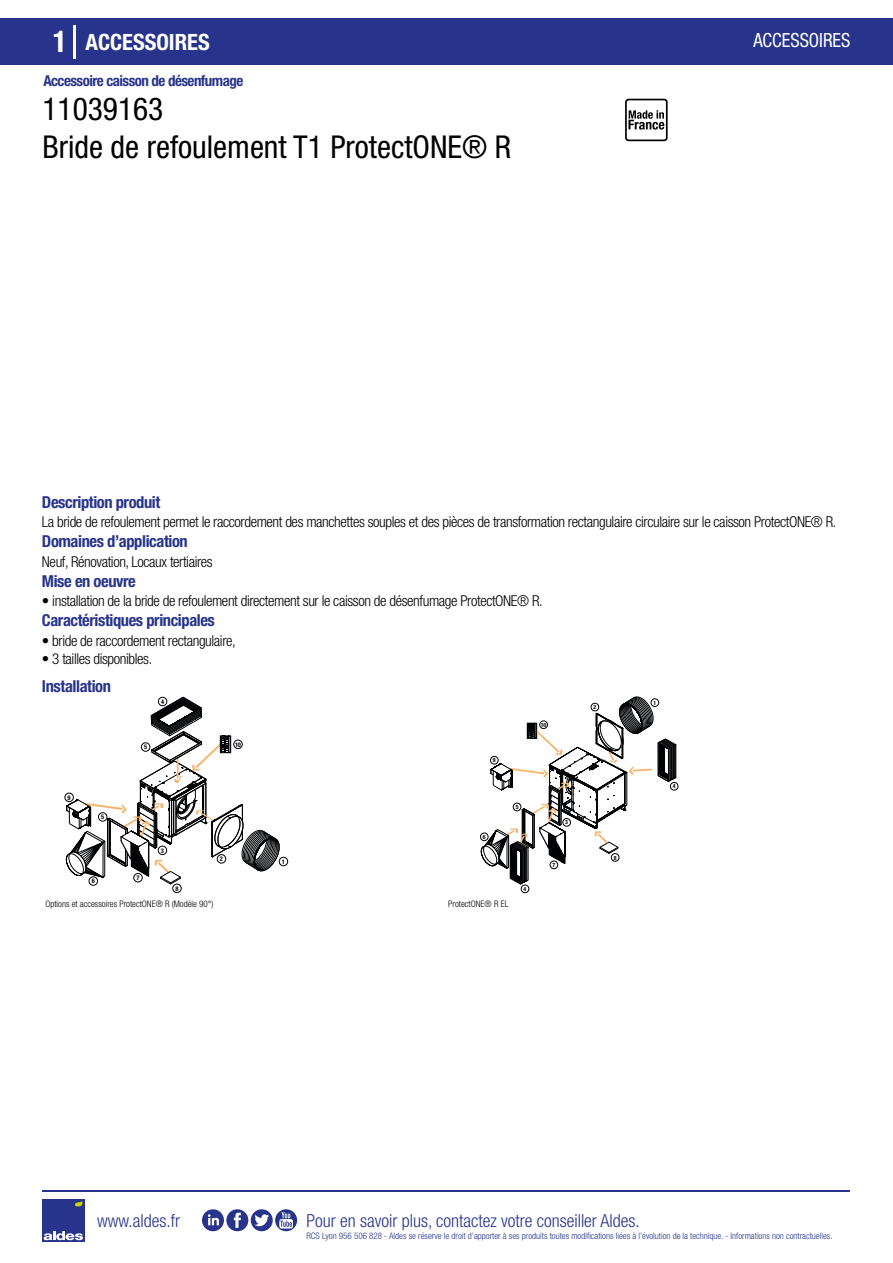
<style>
.page{position:relative;width:893px;height:1263px;background:#fff}
.page>*{position:absolute;margin:0;border:0;box-sizing:border-box;transform-origin:0 0}
.t1{font:condensed 31.5px/37.8px "Helvetica Neue LT Std";color:#000}
.t2{font:700 condensed 22.5px "Helvetica Neue LT Std";color:#fff}
.t3{font:condensed 19.5px "Helvetica Neue LT Std";color:#fff;scale:.95 1}
.t4{font:300 condensed 18px "Helvetica Neue";color:#28348b}
.t5{font:700 condensed 16.5px "Helvetica Neue LT Std";letter-spacing:-.025em;color:#28348b}
.t6{font:300 condensed 15px "Helvetica Neue LT Std";letter-spacing:-.025em;color:#000}
.t7{font:700 condensed 15px "Helvetica Neue LT Std";letter-spacing:-.035em;color:#28348b}
.t8{font:300 condensed 9px "Helvetica Neue";color:#28348b}
.t9{font:300 condensed 9px "Helvetica Neue";color:#000}
.t10{font:700 condensed 6.3px "Helvetica Neue";color:#010203}
.t11{font:700 condensed 5.7px "Helvetica Neue";color:#010203}
.s1{font-size:30px}
</style>
<div class="page">
<div style="left:1px;top:18px;width:892px;height:46px;background:#28348b"></div>
<svg style="left:625px;top:99px;width:43px;height:42px"></svg>
<hr style="left:74px;top:25px;width:2px;height:33px;background:#fff">
<div style="left:42px;top:1199px;width:42px;height:43px;background:#28348b"></div>
<svg style="left:44px;top:1231px;width:39px;height:9px"></svg>
<svg style="left:75px;top:1201px;width:8px;height:5px"></svg>
<hr style="left:42px;top:1190px;width:808px;height:1px;background:#28348b">
<svg style="left:202px;top:1209px;width:95px;height:22px"></svg>
<div style="left:279px;top:857px;width:9px;height:9px;border:1px solid #010203;border-radius:50%"></div>
<div style="left:64px;top:792px;width:10px;height:10px;border:1px solid #010203;border-radius:50%"></div>
<svg style="left:65px;top:697px;width:215px;height:196px"></svg>
<div style="left:670px;top:782px;width:8px;height:8px;border:1px solid #010203;border-radius:50%"></div>
<div style="left:521px;top:884px;width:8px;height:9px;border:1px solid #010203;border-radius:50%"></div>
<svg style="left:480px;top:697px;width:196px;height:187px"></svg>
<h2 class="t2" style="left:53px;top:28px;width:158px"><span class="s1">1</span> ACCESSOIRES</h2>
<h3 class="t3" style="left:753px;top:29px;width:104px">ACCESSOIRES</h3>
<p class="t7" style="left:43px;top:71px;width:201px">Accessoire caisson de désenfumage</p>
<h1 class="t1" style="left:42px;top:90px;width:470px">11039163<br>Bride de refoulement T1 ProtectONE® R</h1>
<p class="t5" style="left:42px;top:492px;width:120px">Description produit</p>
<p class="t5" style="left:42px;top:531px;width:147px">Domaines d’application</p>
<p class="t5" style="left:42px;top:571px;width:95px">Mise en oeuvre</p>
<p class="t6" style="left:42px;top:513px;width:796px">La bride de refoulement permet le raccordement des manchettes souples et des pièces de transformation rectangulaire circulaire sur le caisson ProtectONE® R.</p>
<p class="t6" style="left:42px;top:553px;width:172px">Neuf, Rénovation, Locaux tertiaires</p>
<p class="t6" style="left:42px;top:592px;width:502px">• installation de la bride de refoulement directement sur le caisson de désenfumage ProtectONE® R.</p>
<p class="t5" style="left:42px;top:610px;width:174px">Caractéristiques principales</p>
<p class="t6" style="left:42px;top:632px;width:195px">• bride de raccordement rectangulaire,</p>
<p class="t6" style="left:42px;top:650px;width:112px">• 3 tailles disponibles.</p>
<p class="t5" style="left:42px;top:676px;width:70px">Installation</p>
<p class="t10" style="left:68px;top:793px;width:5px">9</p>
<p class="t10" style="left:101px;top:813px;width:5px">5</p>
<p class="t10" style="left:92px;top:877px;width:5px">6</p>
<p class="t10" style="left:161px;top:698px;width:5px">4</p>
<p class="t10" style="left:144px;top:743px;width:5px">5</p>
<p class="t10" style="left:136px;top:874px;width:5px">7</p>
<p class="t10" style="left:161px;top:847px;width:5px">3</p>
<p class="t10" style="left:175px;top:885px;width:5px">8</p>
<p class="t10" style="left:235px;top:741px;width:7px">10</p>
<p class="t10" style="left:220px;top:855px;width:5px">2</p>
<p class="t10" style="left:282px;top:858px;width:5px">1</p>
<p class="t11" style="left:493px;top:757px;width:4px">9</p>
<p class="t11" style="left:483px;top:833px;width:4px">6</p>
<p class="t11" style="left:516px;top:803px;width:4px">5</p>
<p class="t11" style="left:524px;top:885px;width:4px">4</p>
<p class="t9" style="left:45px;top:899px;width:170px">Options et accessoires ProtectONE® R (Modèle 90°)</p>
<p class="t9" style="left:448px;top:899px;width:62px">ProtectONE® R EL</p>
<p class="t11" style="left:541px;top:721px;width:7px">10</p>
<p class="t11" style="left:565px;top:819px;width:4px">3</p>
<p class="t11" style="left:552px;top:861px;width:4px">7</p>
<p class="t11" style="left:593px;top:704px;width:4px">2</p>
<p class="t11" style="left:614px;top:854px;width:4px">8</p>
<p class="t11" style="left:653px;top:699px;width:4px">1</p>
<p class="t11" style="left:673px;top:783px;width:4px">4</p>
<p class="t4" style="left:97px;top:1211px;width:84px">www.aldes.fr</p>
<p class="t4" style="left:306px;top:1211px;width:335px">Pour en savoir plus, contactez votre conseiller Aldes.</p>
<p class="t8" style="left:306px;top:1230px;width:528px">RCS Lyon 956 506 828 - Aldes se réserve le droit d’apporter à ses produits toutes modifications liées à l’évolution de la technique. - Informations non contractuelles.</p>
</div>
